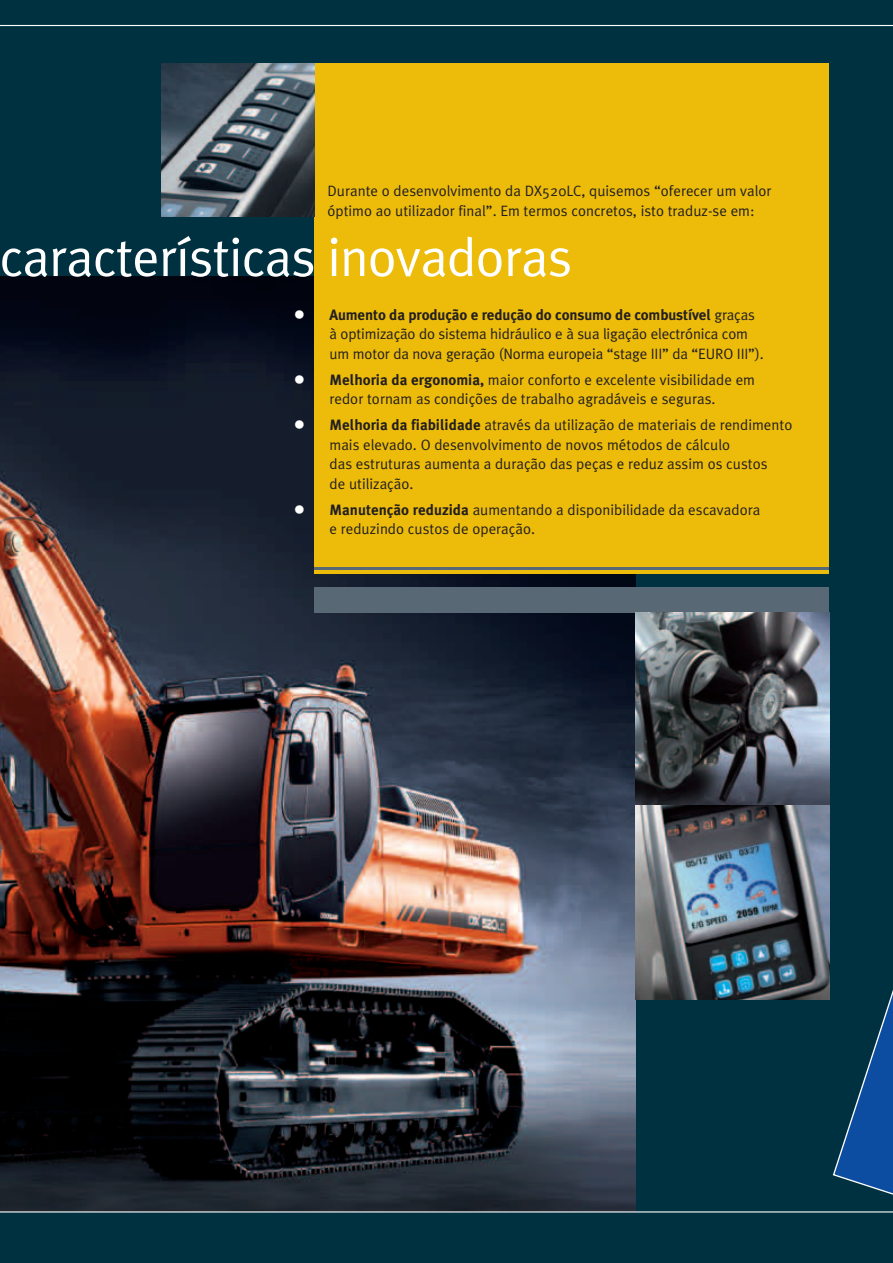
<style>
.page{position:relative;width:893px;height:1263px;background:#003140}
.page>*{position:absolute;margin:0;border:0;box-sizing:border-box;transform-origin:0 0}
.t1{font:54px "Meta Plus Normal";letter-spacing:-.015em;color:#fff}
.t2{font:15px/19.5px "Meta Plus Normal";color:#231f20}
.t3{font:700 15px "Meta Plus";letter-spacing:-.01em;color:#231f20}
.s1{font-family:"Meta Plus Normal";font-weight:400;font-size:24px;color:#fff}
.s2{font-family:"Meta Plus Normal";font-weight:400}
.s3{font-size:24px;color:#fff}
.s4{font-family:"Meta Plus";font-weight:700}
</style>
<div class="page">
<img style="left:0;top:276px;width:636px;height:935px">
<hr style="left:0;top:25px;width:893px;height:1px;background:#fff">
<hr style="left:0;top:1211px;width:893px;height:1px;background:#fff">
<div style="left:315px;top:64px;width:514px;height:510px;background:#edbc0a"></div>
<div style="left:315px;top:587px;width:514px;height:25px;background:#586875"></div>
<hr style="left:315px;top:567px;width:514px;height:2px;background:#586875">
<img style="left:636px;top:612px;width:193px;height:194px">
<img style="left:636px;top:806px;width:193px;height:193px">
<img style="left:162px;top:64px;width:153px;height:153px">
<svg style="left:833px;top:990px;width:60px;height:205px"></svg>
<p class="t2" style="left:327px;top:181px;width:446px">Durante o desenvolvimento da DX520LC, quisemos “oferecer um valor óptimo ao utilizador final”. Em termos concretos, isto traduz-se em:</p>
<h1 class="t1" style="left:0;top:226px;width:574px">características inovadoras</h1>
<p class="t3" style="left:293px;top:306px;width:463px"><span class="s1">•</span> Aumento da produção e redução do consumo de combustível <span class="s2">graças</span></p>
<p class="t2" style="left:330px;top:324px;width:436px">à optimização do sistema hidráulico e à sua ligação electrónica com um motor da nova geração (Norma europeia “stage III” da “EURO III”).</p>
<p class="t2" style="left:293px;top:370px;width:463px;text-align:center"><span class="s3">•</span> <span class="s4">Melhoria da ergonomia,</span> maior conforto e excelente visibilidade em redor tornam as condições de trabalho agradáveis e seguras.</p>
<p class="t2" style="left:330px;top:415px;width:464px;text-indent:-36px"><span class="s3">•</span> <span class="s4">Melhoria da fiabilidade</span> através da utilização de materiais de rendimento mais elevado. O desenvolvimento de novos métodos de cálculo<br>das estruturas aumenta a duração das peças e reduz assim os custos<br>de utilização.</p>
<p class="t2" style="left:330px;top:499px;width:432px;text-indent:-36px"><span class="s3">•</span> <span class="s4">Manutenção reduzida</span> aumentando a disponibilidade da escavadora e reduzindo custos de operação.</p>
</div>
